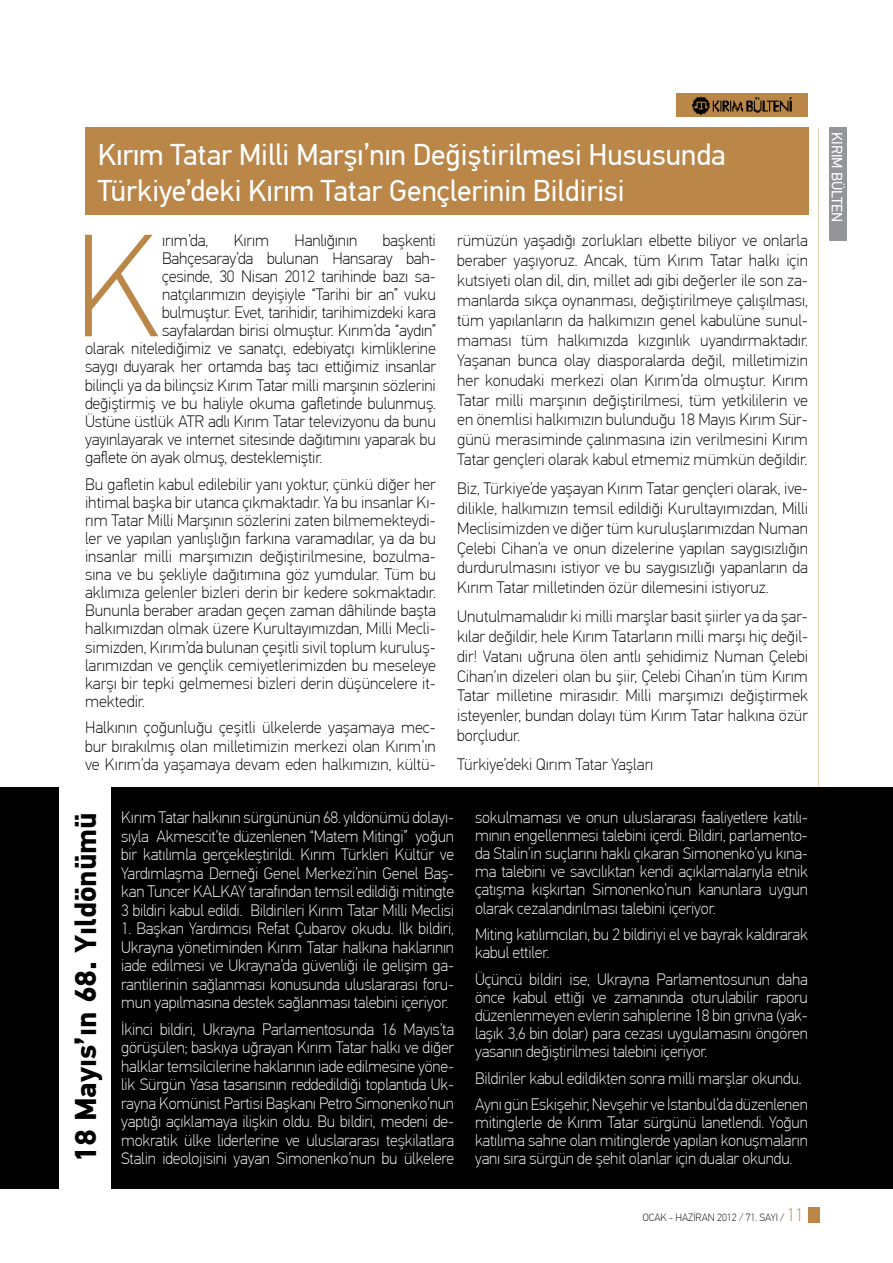
<style>
.page{position:relative;width:893px;height:1263px;background:#fff}
.page>*{position:absolute;margin:0;border:0;box-sizing:border-box;transform-origin:0 0}
.t1{font:100 145.8px "PF Din Text Pro";color:#ba8748}
.t2{font:30px/36px "PF Din Text Pro";color:#fff}
.t3{font:700 30px "PF Din Text Pro";color:#000}
.t4{font:100 16.5px/20px "PF Din Text Pro";letter-spacing:-.01em;color:#000;text-align:justify}
.t5{font:100 16.5px/18.5px "PF Din Text Pro";letter-spacing:-.01em;color:#fff;text-align:justify}
.t6{font:15px "PF Din Text Pro";color:#fff}
.t7{font:100 10.5px "PF Din Text Pro";color:#000}
.s1{font-size:18px;color:#ba8748}
</style>
<div class="page">
<hr style="left:818px;top:128px;width:1px;height:1060px;background:#e7d3bc">
<div style="left:808px;top:1207px;width:11px;height:15px;background:#ba8748"></div>
<img style="left:677px;top:94px;width:131px;height:23px">
<div style="left:1px;top:787px;width:892px;height:401px;background:#000"></div>
<div style="left:85px;top:128px;width:723px;height:87px;background:#ba8748"></div>
<div style="left:829px;top:128px;width:17px;height:113px;background:#939598"></div>
<div style="left:59px;top:779px;width:52px;height:417px;background:#fff"></div>
<h2 class="t2" style="left:98px;top:137px;width:629px">Kırım Tatar Milli Marşı’nın Değiştirilmesi Hususunda<br>Türkiye’deki Kırım Tatar Gençlerinin Bildirisi</h2>
<h1 class="t1" style="left:74px;top:203px;width:90px">K</h1>
<p class="t4" style="left:162px;top:231px;width:48px">ırım’da,</p>
<p class="t4" style="left:234px;top:231px;width:37px">Kırım</p>
<p class="t4" style="left:295px;top:231px;width:64px">Hanlığının</p>
<p class="t4" style="left:383px;top:231px;width:55px">başkenti</p>
<p class="t4" style="left:457px;top:231px;width:352px">rümüzün yaşadığı zorlukları elbette biliyor ve onlarla beraber yaşıyoruz. Ancak, tüm Kırım Tatar halkı için kutsiyeti olan dil, din, millet adı gibi değerler ile son za&shy;manlarda sıkça oynanması, değiştirilmeye çalışılması, tüm yapılanların da halkımızın genel kabulüne sunul&shy;maması tüm halkımızda kızgınlık uyandırmaktadır.<br>Yaşanan bunca olay diasporalarda değil, milletimizin her konudaki merkezi olan Kırım’da olmuştur. Kırım Tatar milli marşının değiştirilmesi, tüm yetkililerin ve en önemlisi halkımızın bulunduğu 18 Mayıs Kırım Sür&shy;günü merasiminde çalınmasına izin verilmesini Kırım Tatar gençleri olarak kabul etmemiz mümkün değildir.</p>
<p class="t4" style="left:457px;top:478px;width:352px">Biz, Türkiye’de yaşayan Kırım Tatar gençleri olarak, ive&shy;dilikle, halkımızın temsil edildiği Kurultayımızdan, Milli Meclisimizden ve diğer tüm kuruluşlarımızdan Numan Çelebi Cihan’a ve onun dizelerine yapılan saygısızlığın durdurulmasını istiyor ve bu saygısızlığı yapanların da Kırım Tatar milletinden özür dilemesini istiyoruz.</p>
<p class="t4" style="left:457px;top:606px;width:352px">Unutulmamalıdır ki milli marşlar basit şiirler ya da şar&shy;kılar değildir, hele Kırım Tatarların milli marşı hiç değil&shy;dir! Vatanı uğruna ölen antlı şehidimiz Numan Çelebi Cihan’ın dizeleri olan bu şiir, Çelebi Cihan’ın tüm Kırım Tatar milletine mirasıdır. Milli marşımızı değiştirmek isteyenler, bundan dolayı tüm Kırım Tatar halkına özür borçludur.</p>
<p class="t4" style="left:457px;top:754px;width:198px">Türkiye’deki Qırım Tatar Yaşları</p>
<p class="t4" style="left:162px;top:249px;width:275px">Bahçesaray’da bulunan Hansaray bah-</p>
<p class="t4" style="left:162px;top:267px;width:275px">çesinde, 30 Nisan 2012 tarihinde bazı sa-</p>
<p class="t4" style="left:162px;top:285px;width:275px">natçılarımızın deyişiyle “Tarihi bir an” vuku</p>
<p class="t4" style="left:162px;top:303px;width:275px">bulmuştur. Evet, tarihidir, tarihimizdeki kara</p>
<p class="t4" style="left:162px;top:321px;width:275px">sayfalardan birisi olmuştur. Kırım’da “aydın”</p>
<p class="t4" style="left:85px;top:339px;width:352px">olarak nitelediğimiz ve sanatçı, edebiyatçı kimliklerine</p>
<p class="t4" style="left:85px;top:357px;width:352px">saygı duyarak her ortamda baş tacı ettiğimiz insanlar</p>
<p class="t4" style="left:85px;top:375px;width:352px">bilinçli ya da bilinçsiz Kırım Tatar milli marşının sözlerini</p>
<p class="t4" style="left:85px;top:393px;width:352px">değiştirmiş ve bu haliyle okuma gafletinde bulunmuş.</p>
<p class="t4" style="left:85px;top:411px;width:352px">Üstüne üstlük ATR adlı Kırım Tatar televizyonu da bunu</p>
<p class="t4" style="left:85px;top:429px;width:352px">yayınlayarak ve internet sitesinde dağıtımını yaparak bu</p>
<p class="t4" style="left:85px;top:448px;width:239px">gaflete ön ayak olmuş, desteklemiştir.</p>
<p class="t4" style="left:85px;top:475px;width:352px;line-height:18.1px">Bu gafletin kabul edilebilir yanı yoktur, çünkü diğer her ihtimal başka bir utanca çıkmaktadır. Ya bu insanlar Kı&shy;rım Tatar Milli Marşının sözlerini zaten bilmemekteydi&shy;ler ve yapılan yanlışlığın farkına varamadılar, ya da bu insanlar milli marşımızın değiştirilmesine, bozulma&shy;sına ve bu şekliyle dağıtımına göz yumdular. Tüm bu aklımıza gelenler bizleri derin bir kedere sokmaktadır.<br>Bununla beraber aradan geçen zaman dâhilinde başta halkımızdan olmak üzere Kurultayımızdan, Milli Mecli&shy;simizden, Kırım’da bulunan çeşitli sivil toplum kuruluş&shy;larımızdan ve gençlik cemiyetlerimizden bu meseleye karşı bir tepki gelmemesi bizleri derin düşüncelere it&shy;mektedir.</p>
<p class="t4" style="left:85px;top:719px;width:352px;line-height:18.1px">Halkının çoğunluğu çeşitli ülkelerde yaşamaya mec&shy;bur bırakılmış olan milletimizin merkezi olan Kırım’ın ve Kırım’da yaşamaya devam eden halkımızın, kültü-</p>
<h2 class="t3" style="left:68px;top:1162px;width:352px;rotate:-90deg">18 Mayıs’ın 68. Yıldönümü</h2>
<p class="t5" style="left:121px;top:809px;width:334px">Kırım Tatar halkının sürgününün 68. yıldönümü dolayı&shy;sıyla Akmescit’te düzenlenen “Matem Mitingi” yoğun bir katılımla gerçekleştirildi. Kırım Türkleri Kültür ve Yardımlaşma Derneği Genel Merkezi’nin Genel Baş&shy;kan Tuncer KALKAY tarafından temsil edildiği mitingte 3 bildiri kabul edildi. Bildirileri Kırım Tatar Milli Meclisi</p>
<p class="t5" style="left:121px;top:919px;width:334px">1. Başkan Yardımcısı Refat Çubarov okudu. İlk bildiri, Ukrayna yönetiminden Kırım Tatar halkına haklarının iade edilmesi ve Ukrayna’da güvenliği ile gelişim ga&shy;rantilerinin sağlanması konusunda uluslararası foru&shy;mun yapılmasına destek sağlanması talebini içeriyor.</p>
<p class="t5" style="left:121px;top:1020px;width:334px">İkinci bildiri, Ukrayna Parlamentosunda 16 Mayıs’ta görüşülen; baskıya uğrayan Kırım Tatar halkı ve diğer halklar temsilcilerine haklarının iade edilmesine yöne&shy;lik Sürgün Yasa tasarısının reddedildiği toplantıda Uk&shy;rayna Komünist Partisi Başkanı Petro Simonenko’nun yaptığı açıklamaya ilişkin oldu. Bu bildiri, medeni de&shy;mokratik ülke liderlerine ve uluslararası teşkilatlara Stalin ideolojisini yayan Simonenko’nun bu ülkelere</p>
<p class="t5" style="left:475px;top:809px;width:334px;line-height:18px">sokulmaması ve onun uluslararası faaliyetlere katılı&shy;mının engellenmesi talebini içerdi. Bildiri, parlamento&shy;da Stalin’in suçlarını haklı çıkaran Simonenko’yu kına&shy;ma talebini ve savcılıktan kendi açıklamalarıyla etnik çatışma kışkırtan Simonenko’nun kanunlara uygun olarak cezalandırılması talebini içeriyor.</p>
<p class="t5" style="left:475px;top:926px;width:334px;line-height:18px">Miting katılımcıları, bu 2 bildiriyi el ve bayrak kaldırarak kabul ettiler.</p>
<p class="t5" style="left:475px;top:970px;width:334px;line-height:18px">Üçüncü bildiri ise, Ukrayna Parlamentosunun daha önce kabul ettiği ve zamanında oturulabilir raporu düzenlenmeyen evlerin sahiplerine 18 bin grivna (yak&shy;laşık 3,6 bin dolar) para cezası uygulamasını öngören yasanın değiştirilmesi talebini içeriyor.</p>
<p class="t5" style="left:475px;top:1065px;width:334px;line-height:26.5px">Bildiriler kabul edildikten sonra milli marşlar okundu.<br>Aynı gün Eskişehir, Nevşehir ve İstanbul’da düzenlenen</p>
<p class="t5" style="left:475px;top:1114px;width:334px;line-height:18px">mitinglerle de Kırım Tatar sürgünü lanetlendi. Yoğun katılıma sahne olan mitinglerde yapılan konuşmaların yanı sıra sürgün de şehit olanlar için dualar okundu.</p>
<p class="t7" style="left:643px;top:1212px;width:162px">OCAK - HAZİRAN 2012 / 71. SAYI / <span class="s1">11</span></p>
<p class="t6" style="left:846px;top:132px;width:92px;rotate:90deg">KIRIM BÜLTEN</p>
</div>
